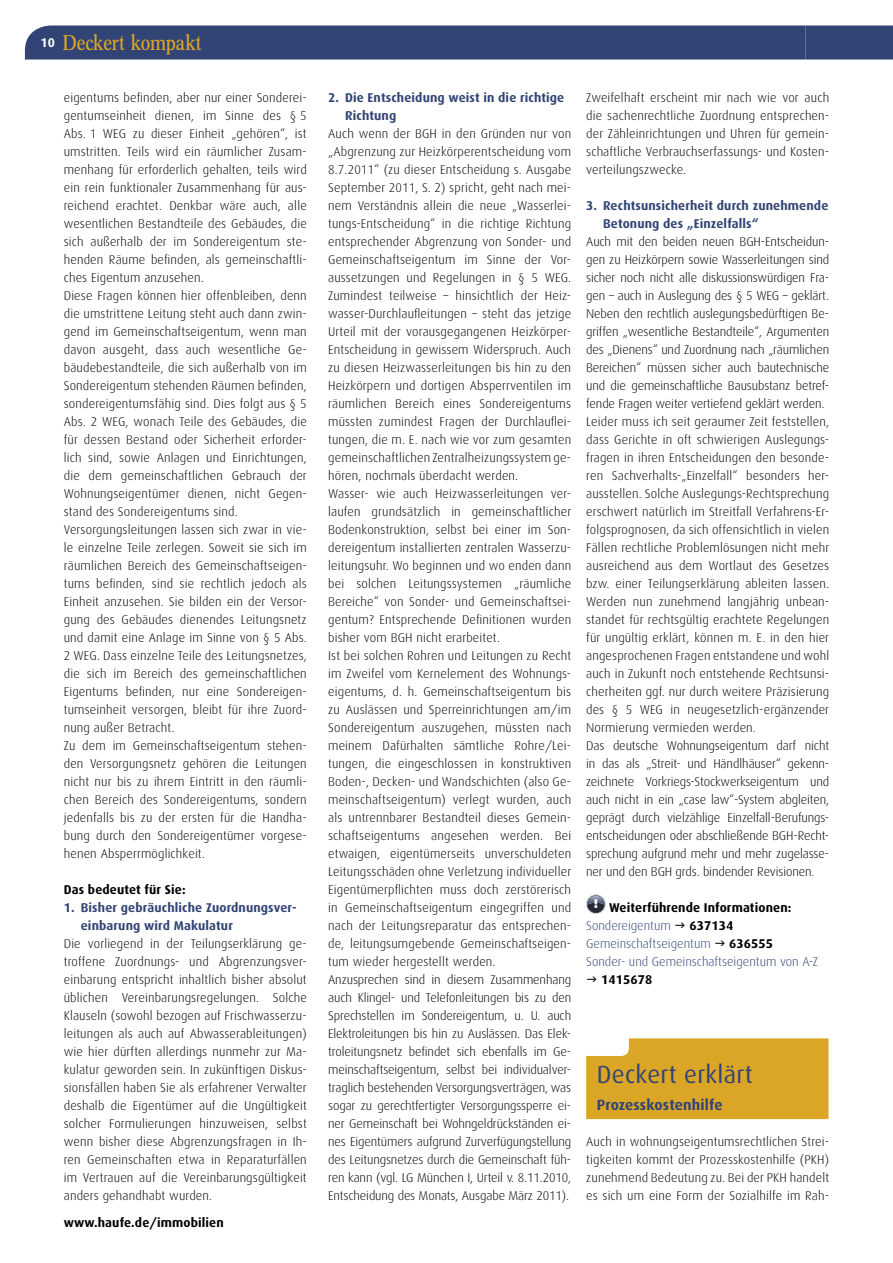
<style>
.page{position:relative;width:893px;height:1263px;background:#fff}
.page>*{position:absolute;margin:0;border:0;box-sizing:border-box;transform-origin:0 0}
.t1{font:24.75px "Dax";letter-spacing:.01em;color:#314475}
.t2{font:21px "Concorde Nova";letter-spacing:-.005em;color:#dba626}
.t3{font:700 14.85px "Dax";letter-spacing:.01em;color:#314475}
.t4{font:300 12.75px/18px "Dax";letter-spacing:.01em;color:#000;text-align:justify}
.t5{font:300 12.75px/18px "Dax";letter-spacing:-.01em;color:#000}
.t6{font:700 12.75px/18px "Dax";letter-spacing:.01em;color:#314475}
.t7{font:700 12.75px/18px "Dax";letter-spacing:.01em;color:#000}
.t8{font:300 12.75px "Dax";color:#314475}
.s1{font-family:"Dax";font-weight:700;font-size:12.75px;color:#fff}
.s2{font-weight:300;color:#314475}
</style>
<div class="page">
<div style="left:25px;top:26px;width:868px;height:34px;background:#314475"></div>
<svg style="left:587px;top:896px;width:18px;height:17px"></svg>
<div style="left:587px;top:895px;width:18px;height:18px;border:1px solid #252934;border-radius:50%"></div>
<div style="left:586px;top:894px;width:19px;height:20px;border:1px solid #e0e1e1;border-radius:50%"></div>
<div style="left:586px;top:1038px;width:242px;height:81px;background:#dba626"></div>
<h2 class="t2" style="left:40px;top:31px;width:163px"><span class="s1">10</span> Deckert kompakt</h2>
<p class="t4" style="left:64px;top:89px;width:245px;text-align:left">eigentums befinden, aber nur einer Sonderei&shy;gentumseinheit dienen, im Sinne des § 5<br>Abs. 1 WEG zu dieser Einheit „gehören“, ist umstritten. Teils wird ein räumlicher Zusam&shy;menhang für erforderlich gehalten, teils wird ein rein funktionaler Zusammenhang für aus&shy;reichend erachtet. Denkbar wäre auch, alle wesentlichen Bestandteile des Gebäudes, die sich außerhalb der im Sondereigentum ste&shy;henden Räume befinden, als gemeinschaftli&shy;ches Eigentum anzusehen.<br>Diese Fragen können hier offenbleiben, denn die umstrittene Leitung steht auch dann zwin&shy;gend im Gemeinschaftseigentum, wenn man davon ausgeht, dass auch wesentliche Ge&shy;bäudebestandteile, die sich außerhalb von im Sondereigentum stehenden Räumen befinden, sondereigentumsfähig sind. Dies folgt aus § 5<br>Abs. 2 WEG, wonach Teile des Gebäudes, die für dessen Bestand oder Sicherheit erforder&shy;lich sind, sowie Anlagen und Einrichtungen, die dem gemeinschaftlichen Gebrauch der Wohnungseigentümer dienen, nicht Gegen&shy;stand des Sondereigentums sind.<br>Versorgungsleitungen lassen sich zwar in vie&shy;le einzelne Teile zerlegen. Soweit sie sich im räumlichen Bereich des Gemeinschaftseigen&shy;tums befinden, sind sie rechtlich jedoch als Einheit anzusehen. Sie bilden ein der Versor&shy;gung des Gebäudes dienendes Leitungsnetz und damit eine Anlage im Sinne von § 5 Abs.<br>2 WEG. Dass einzelne Teile des Leitungsnetzes, die sich im Bereich des gemeinschaftlichen Eigentums befinden, nur eine Sondereigen&shy;tumseinheit versorgen, bleibt für ihre Zuord&shy;nung außer Betracht.<br>Zu dem im Gemeinschaftseigentum stehen&shy;den Versorgungsnetz gehören die Leitungen nicht nur bis zu ihrem Eintritt in den räumli&shy;chen Bereich des Sondereigentums, sondern jedenfalls bis zu der ersten für die Handha&shy;bung durch den Sondereigentümer vorgese&shy;henen Absperrmöglichkeit.</p>
<p class="t7" style="left:64px;top:881px;width:123px">Das bedeutet für Sie:</p>
<p class="t6" style="left:81px;top:899px;width:217px;text-indent:-17px">1. Bisher gebräuchliche Zuordnungsver&shy;einbarung wird Makulatur</p>
<p class="t4" style="left:64px;top:935px;width:245px">Die vorliegend in der Teilungserklärung ge&shy;troffene Zuordnungs- und Abgrenzungsver&shy;einbarung entspricht inhaltlich bisher absolut üblichen Vereinbarungsregelungen. Solche Klauseln (sowohl bezogen auf Frischwasserzu&shy;leitungen als auch auf Abwasserableitungen) wie hier dürften allerdings nunmehr zur Ma&shy;kulatur geworden sein. In zukünftigen Diskus&shy;sionsfällen haben Sie als erfahrener Verwalter deshalb die Eigentümer auf die Ungültigkeit solcher Formulierungen hinzuweisen, selbst wenn bisher diese Abgrenzungsfragen in Ih&shy;ren Gemeinschaften etwa in Reparaturfällen im Vertrauen auf die Vereinbarungsgültigkeit anders gehandhabt wurden.</p>
<p class="t7" style="left:64px;top:1214px;width:162px">www.haufe.de/immobilien</p>
<p class="t6" style="left:345px;top:89px;width:221px;text-indent:-17px">2. Die Entscheidung weist in die richtige<br>Richtung</p>
<p class="t4" style="left:328px;top:125px;width:245px;text-align:left">Auch wenn der BGH in den Gründen nur von „Abgrenzung zur Heizkörperentscheidung vom 8.7.2011“ (zu dieser Entscheidung s. Ausgabe September 2011, S. 2) spricht, geht nach mei&shy;nem Verständnis allein die neue „Wasserlei&shy;tungs-Entscheidung“ in die richtige Richtung entsprechender Abgrenzung von Sonder- und Gemeinschaftseigentum im Sinne der Vor&shy;aussetzungen und Regelungen in § 5 WEG.<br>Zumindest teilweise – hinsichtlich der Heiz&shy;wasser-Durchlaufleitungen – steht das jetzige Urteil mit der vorausgegangenen Heizkörper-Entscheidung in gewissem Widerspruch. Auch zu diesen Heizwasserleitungen bis hin zu den Heizkörpern und dortigen Absperrventilen im räumlichen Bereich eines Sondereigentums müssten zumindest Fragen der Durchlauflei&shy;tungen, die m. E. nach wie vor zum gesamten gemeinschaftlichen Zentralheizungssystem ge&shy;hören, nochmals überdacht werden.<br>Wasser- wie auch Heizwasserleitungen ver&shy;laufen grundsätzlich in gemeinschaftlicher Bodenkonstruktion, selbst bei einer im Son&shy;dereigentum installierten zentralen Wasserzu&shy;leitungsuhr. Wo beginnen und wo enden dann bei solchen Leitungssystemen „räumliche Bereiche“ von Sonder- und Gemeinschaftsei&shy;gentum? Entsprechende Definitionen wurden bisher vom BGH nicht erarbeitet.<br>Ist bei solchen Rohren und Leitungen zu Recht im Zweifel vom Kernelement des Wohnungs&shy;eigentums, d. h. Gemeinschaftseigentum bis zu Auslässen und Sperreinrichtungen am/im Sondereigentum auszugehen, müssten nach meinem Dafürhalten sämtliche Rohre/Lei&shy;tungen, die eingeschlossen in konstruktiven Boden-, Decken- und Wandschichten (also Ge&shy;meinschaftseigentum) verlegt wurden, auch als untrennbarer Bestandteil dieses Gemein&shy;schaftseigentums angesehen werden. Bei etwaigen, eigentümerseits unverschuldeten Leitungsschäden ohne Verletzung individueller Eigentümerpflichten muss doch zerstörerisch in Gemeinschaftseigentum eingegriffen und nach der Leitungsreparatur das entsprechen&shy;de, leitungsumgebende Gemeinschaftseigen&shy;tum wieder hergestellt werden.<br>Anzusprechen sind in diesem Zusammenhang auch Klingel- und Telefonleitungen bis zu den Sprechstellen im Sondereigentum, u. U. auch Elektroleitungen bis hin zu Auslässen. Das Elek&shy;troleitungsnetz befindet sich ebenfalls im Ge&shy;meinschaftseigentum, selbst bei individualver&shy;traglich bestehenden Versorgungsverträgen, was sogar zu gerechtfertigter Versorgungssperre ei&shy;ner Gemeinschaft bei Wohngeldrückständen ei&shy;nes Eigentümers aufgrund Zurverfügungstellung des Leitungsnetzes durch die Gemeinschaft füh&shy;ren kann (vgl. LG München I, Urteil v. 8.11.2010, Entscheidung des Monats, Ausgabe März 2011).</p>
<p class="t4" style="left:586px;top:89px;width:245px">Zweifelhaft erscheint mir nach wie vor auch die sachenrechtliche Zuordnung entsprechen&shy;der Zähleinrichtungen und Uhren für gemein&shy;schaftliche Verbrauchserfassungs- und Kosten&shy;verteilungszwecke.</p>
<p class="t6" style="left:603px;top:197px;width:227px;text-indent:-17px">3. Rechtsunsicherheit durch zunehmende<br>Betonung des „Einzelfalls“</p>
<p class="t5" style="left:586px;top:233px;width:245px">Auch mit den beiden neuen BGH-Entscheidun&shy;gen zu Heizkörpern sowie Wasserleitungen sind sicher noch nicht alle diskussionswürdigen Fra&shy;gen – auch in Auslegung des § 5 WEG – geklärt.<br>Neben den rechtlich auslegungsbedürftigen Be&shy;griffen „wesentliche Bestandteile“, Argumenten des „Dienens“ und Zuordnung nach „räumlichen Bereichen“ müssen sicher auch bautechnische und die gemeinschaftliche Bausubstanz betref&shy;fende Fragen weiter vertiefend geklärt werden.<br>Leider muss ich seit geraumer Zeit feststellen, dass Gerichte in oft schwierigen Auslegungs&shy;fragen in ihren Entscheidungen den besonde&shy;ren Sachverhalts-„Einzelfall“ besonders her&shy;ausstellen. Solche Auslegungs-Rechtsprechung erschwert natürlich im Streitfall Verfahrens-Er&shy;folgsprognosen, da sich offensichtlich in vielen Fällen rechtliche Problemlösungen nicht mehr ausreichend aus dem Wortlaut des Gesetzes bzw. einer Teilungserklärung ableiten lassen.<br>Werden nun zunehmend langjährig unbean&shy;standet für rechtsgültig erachtete Regelungen für ungültig erklärt, können m. E. in den hier angesprochenen Fragen entstandene und wohl auch in Zukunft noch entstehende Rechtsunsi&shy;cherheiten ggf. nur durch weitere Präzisierung des § 5 WEG in neugesetzlich-ergänzender Normierung vermieden werden.<br>Das deutsche Wohnungseigentum darf nicht in das als „Streit- und Händlhäuser“ gekenn&shy;zeichnete Vorkriegs-Stockwerkseigentum und auch nicht in ein „case law“-System abgleiten, geprägt durch vielzählige Einzelfall-Berufungs&shy;entscheidungen oder abschließende BGH-Recht&shy;sprechung aufgrund mehr und mehr zugelasse&shy;ner und den BGH grds. bindender Revisionen.</p>
<p class="t7" style="left:586px;top:899px;width:207px;text-indent:7px"><sup>!</sup> Weiterführende Informationen:<br><span class="s2">Sondereigentum</span></p>
<p class="t7" style="left:689px;top:917px;width:45px">637134</p>
<p class="t8" style="left:586px;top:937px;width:126px">Gemeinschaftseigentum</p>
<p class="t7" style="left:729px;top:935px;width:45px">636555</p>
<p class="t8" style="left:586px;top:955px;width:234px">Sonder- und Gemeinschaftseigentum von A-Z</p>
<p class="t7" style="left:601px;top:971px;width:53px">1415678</p>
<h1 class="t1" style="left:597px;top:1060px;width:157px">Deckert erklärt</h1>
<p class="t3" style="left:597px;top:1097px;width:127px">Prozesskostenhilfe</p>
<p class="t4" style="left:586px;top:1133px;width:245px">Auch in wohnungseigentumsrechtlichen Strei&shy;tigkeiten kommt der Prozesskostenhilfe (PKH) zunehmend Bedeutung zu. Bei der PKH handelt es sich um eine Form der Sozialhilfe im Rah-</p>
</div>
